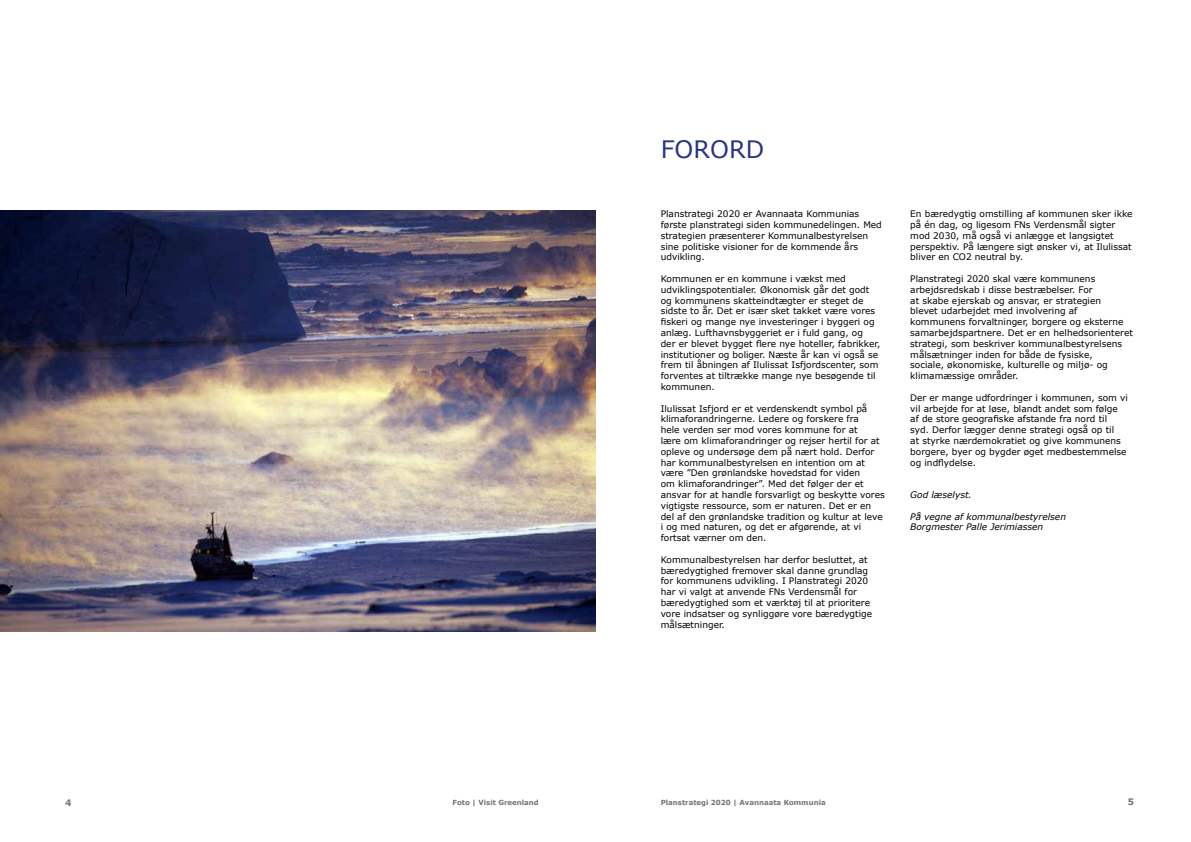
<style>
.page{position:relative;width:1191px;height:842px;background:#fff}
.page>*{position:absolute;margin:0;border:0;box-sizing:border-box;transform-origin:0 0}
.t1{font:24px "Verdana";color:#283583}
.t2{font:9px/10.8px "Verdana";color:#000}
.t3{font:italic 9px/10.8px "Verdana";color:#000}
.t4{font:700 9px "Verdana";color:#757575}
.t5{font:700 7px "Verdana";color:#757575}
</style>
<div class="page">
<img style="left:0;top:211px;width:595px;height:421px">
<h1 class="t1" style="left:660px;top:132px;width:105px">FORORD</h1>
<p class="t2" style="left:660px;top:208px;width:223px">Planstrategi 2020 er Avannaata Kommunias første planstrategi siden kommunedelingen. Med strategien præsenterer Kommunalbestyrelsen sine politiske visioner for de kommende års udvikling.</p>
<p class="t2" style="left:660px;top:273px;width:221px">Kommunen er en kommune i vækst med udviklingspotentialer. Økonomisk går det godt og kommunens skatteindtægter er steget de sidste to år. Det er især sket takket være vores fiskeri og mange nye investeringer i byggeri og anlæg. Lufthavnsbyggeriet er i fuld gang, og<br>der er blevet bygget flere nye hoteller, fabrikker, institutioner og boliger. Næste år kan vi også se frem til åbningen af Ilulissat Isfjordscenter, som forventes at tiltrække mange nye besøgende til kommunen.</p>
<p class="t2" style="left:660px;top:403px;width:226px">Ilulissat Isfjord er et verdenskendt symbol på klimaforandringerne. Ledere og forskere fra<br>hele verden ser mod vores kommune for at<br>lære om klimaforandringer og rejser hertil for at opleve og undersøge dem på nært hold. Derfor har kommunalbestyrelsen en intention om at være ”Den grønlandske hovedstad for viden<br>om klimaforandringer”. Med det følger der et ansvar for at handle forsvarligt og beskytte vores vigtigste ressource, som er naturen. Det er en del af den grønlandske tradition og kultur at leve i og med naturen, og det er afgørende, at vi fortsat værner om den.</p>
<p class="t2" style="left:660px;top:554px;width:213px">Kommunalbestyrelsen har derfor besluttet, at bæredygtighed fremover skal danne grundlag for kommunens udvikling. I Planstrategi 2020 har vi valgt at anvende FNs Verdensmål for bæredygtighed som et værktøj til at prioritere vore indsatser og synliggøre vore bæredygtige målsætninger.</p>
<p class="t2" style="left:910px;top:208px;width:224px">En bæredygtig omstilling af kommunen sker ikke på én dag, og ligesom FNs Verdensmål sigter mod 2030, må også vi anlægge et langsigtet perspektiv. På længere sigt ønsker vi, at Ilulissat bliver en CO2 neutral by.</p>
<p class="t2" style="left:910px;top:273px;width:224px">Planstrategi 2020 skal være kommunens arbejdsredskab i disse bestræbelser. For<br>at skabe ejerskab og ansvar, er strategien<br>blevet udarbejdet med involvering af kommunens forvaltninger, borgere og eksterne samarbejdspartnere. Det er en helhedsorienteret strategi, som beskriver kommunalbestyrelsens målsætninger inden for både de fysiske,<br>sociale, økonomiske, kulturelle og miljø- og klimamæssige områder.</p>
<p class="t2" style="left:910px;top:392px;width:219px">Der er mange udfordringer i kommunen, som vi vil arbejde for at løse, blandt andet som følge af de store geografiske afstande fra nord til syd. Derfor lægger denne strategi også op til<br>at styrke nærdemokratiet og give kommunens borgere, byer og bygder øget medbestemmelse og indflydelse.</p>
<p class="t3" style="left:910px;top:489px;width:63px">God læselyst.</p>
<p class="t3" style="left:910px;top:511px;width:157px">På vegne af kommunalbestyrelsen<br>Borgmester Palle Jerimiassen</p>
<p class="t4" style="left:65px;top:796px;width:8px">4</p>
<p class="t4" style="left:1127px;top:795px;width:8px">5</p>
<p class="t5" style="left:452px;top:797px;width:88px">Foto | Visit Greenland</p>
<p class="t5" style="left:660px;top:797px;width:166px">Planstrategi 2020 | Avannaata Kommunia</p>
</div>
